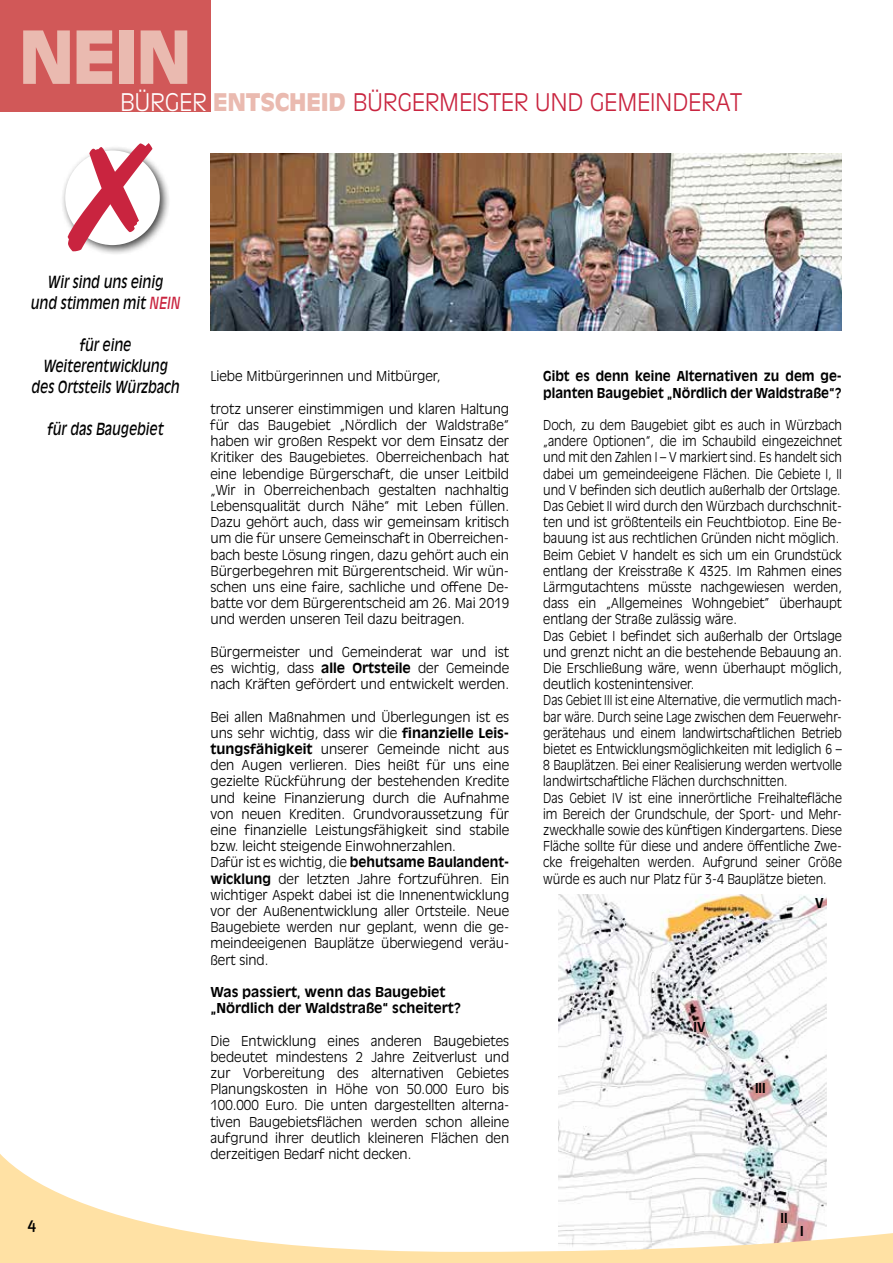
<style>
.page{position:relative;width:893px;height:1263px;background:#fff}
.page>*{position:absolute;margin:0;border:0;box-sizing:border-box;transform-origin:0 0}
.t1{font:900 72px "Antique Olive";color:#eabab0}
.t2{font:300 24px "Antique Olive";letter-spacing:-.01em;color:#c9243f}
.t3{font:italic 16.5px/21px "Antique Olive";color:#000;text-align:center;scale:.8 1}
.t4{font:500 16.5px "Meta Plus";color:#000}
.t5{font:300 13.5px/16.2px "Antique Olive";color:#000;text-align:justify}
.t6{font:300 13.5px/16.2px "Antique Olive";color:#000;scale:.91 1}
.t7{font:700 13.5px/16.2px "Antique Olive";color:#000;scale:.95 1}
.t8{font:700 13.5px/16.2px "Antique Olive";color:#000}
.s1{color:#fff}
.s2{font-weight:900;color:#eabab0}
.s3{color:#c9243f}
.s4{font-weight:700}
</style>
<div class="page">
<img style="left:559px;top:894px;width:268px;height:231px">
<svg style="left:0;top:1125px;width:893px;height:138px"></svg>
<div style="left:0;top:0;width:210px;height:111px;background:#d15858"></div>
<div style="left:60px;top:145px;width:111px;height:111px;background:#000;opacity:.75"></div>
<div style="left:65px;top:150px;width:95px;height:95px;background:#fff;border-radius:50%"></div>
<img style="left:210px;top:153px;width:632px;height:177px">
<svg style="left:68px;top:145px;width:85px;height:106px"></svg>
<h1 class="t1" style="left:19px;top:14px;width:175px">NEIN</h1>
<h2 class="t2" style="left:120px;top:88px;width:623px"><span class="s1">BÜRGER</span> <span class="s2">ENTSCHEID</span> BÜRGERMEISTER UND GEMEINDERAT</h2>
<p class="t3" style="left:30px;top:271px;width:189px">Wir sind uns einig<br>und stimmen mit <span class="s3">NEIN</span></p>
<p class="t3" style="left:31px;top:334px;width:187px">für eine<br>Weiterentwicklung des Ortsteils Würzbach</p>
<p class="t3" style="left:47px;top:418px;width:146px">für das Baugebiet</p>
<p class="t4" style="left:27px;top:1214px;width:10px">4</p>
<p class="t5" style="left:210px;top:368px;width:231px">Liebe Mitbürgerinnen und Mitbürger,</p>
<p class="t5" style="left:210px;top:400px;width:300px">trotz unserer einstimmigen und klaren Haltung für das Baugebiet „Nördlich der Waldstraße“ haben wir großen Respekt vor dem Einsatz der Kritiker des Baugebietes. Oberreichenbach hat eine lebendige Bürgerschaft, die unser Leitbild „Wir in Oberreichenbach gestalten nachhaltig Lebensqualität durch Nähe“ mit Leben füllen.<br>Dazu gehört auch, dass wir gemeinsam kritisch um die für unsere Gemeinschaft in Oberreichen&shy;bach beste Lösung ringen, dazu gehört auch ein Bürgerbegehren mit Bürgerentscheid. Wir wün&shy;schen uns eine faire, sachliche und offene De&shy;batte vor dem Bürgerentscheid am 26. Mai 2019 und werden unseren Teil dazu beitragen.</p>
<p class="t5" style="left:210px;top:643px;width:300px">Bürgermeister und Gemeinderat war und ist es wichtig, dass <span class="s4">alle Ortsteile</span> der Gemeinde nach Kräften gefördert und entwickelt werden.</p>
<p class="t5" style="left:210px;top:708px;width:300px;text-align:left">Bei allen Maßnahmen und Überlegungen ist es uns sehr wichtig, dass wir die <span class="s4">finanzielle Leis&shy;tungsfähigkeit</span> unserer Gemeinde nicht aus den Augen verlieren. Dies heißt für uns eine gezielte Rückführung der bestehenden Kredite und keine Finanzierung durch die Aufnahme von neuen Krediten. Grundvoraussetzung für eine finanzielle Leistungsfähigkeit sind stabile bzw. leicht steigende Einwohnerzahlen.<br>Dafür ist es wichtig, die <span class="s4">behutsame Baulandent&shy;wicklung</span> der letzten Jahre fortzuführen. Ein wichtiger Aspekt dabei ist die Innenentwicklung vor der Außenentwicklung aller Ortsteile. Neue Baugebiete werden nur geplant, wenn die ge&shy;meindeeigenen Bauplätze überwiegend veräu&shy;ßert sind.</p>
<p class="t8" style="left:210px;top:983px;width:252px">Was passiert, wenn das Baugebiet „Nördlich der Waldstraße“ scheitert?</p>
<p class="t5" style="left:210px;top:1032px;width:300px">Die Entwicklung eines anderen Baugebietes bedeutet mindestens 2 Jahre Zeitverlust und zur Vorbereitung des alternativen Gebietes Planungskosten in Höhe von 50.000 Euro bis 100.000 Euro. Die unten dargestellten alterna&shy;tiven Baugebietsflächen werden schon alleine aufgrund ihrer deutlich kleineren Flächen den derzeitigen Bedarf nicht decken.</p>
<p class="t7" style="left:543px;top:368px;width:316px">Gibt es denn keine Alternativen zu dem ge&shy;planten Baugebiet „Nördlich der Waldstraße“?</p>
<p class="t6" style="left:543px;top:416px;width:330px">Doch, zu dem Baugebiet gibt es auch in Würzbach „andere Optionen“, die im Schaubild eingezeichnet und mit den Zahlen I – V markiert sind. Es handelt sich dabei um gemeindeeigene Flächen. Die Gebiete I, II und V befinden sich deutlich außerhalb der Ortslage.<br>Das Gebiet II wird durch den Würzbach durchschnit&shy;ten und ist größtenteils ein Feuchtbiotop. Eine Be&shy;bauung ist aus rechtlichen Gründen nicht möglich.<br>Beim Gebiet V handelt es sich um ein Grundstück entlang der Kreisstraße K 4325. Im Rahmen eines Lärmgutachtens müsste nachgewiesen werden, dass ein „Allgemeines Wohngebiet” überhaupt entlang der Straße zulässig wäre.<br>Das Gebiet I befindet sich außerhalb der Ortslage und grenzt nicht an die bestehende Bebauung an.<br>Die Erschließung wäre, wenn überhaupt möglich, deutlich kostenintensiver.<br>Das Gebiet III ist eine Alternative, die vermutlich mach&shy;bar wäre. Durch seine Lage zwischen dem Feuerwehr&shy;gerätehaus und einem landwirtschaftlichen Betrieb bietet es Entwicklungsmöglichkeiten mit lediglich 6 – 8 Bauplätzen. Bei einer Realisierung werden wertvolle landwirtschaftliche Flächen durchschnitten.<br>Das Gebiet IV ist eine innerörtliche Freihaltefläche im Bereich der Grundschule, der Sport- und Mehr&shy;zweckhalle sowie des künftigen Kindergartens. Diese Fläche sollte für diese und andere öffentliche Zwe&shy;cke freigehalten werden. Aufgrund seiner Größe würde es auch nur Platz für 3-4 Bauplätze bieten.</p>
<p class="t7" style="left:693px;top:1018px;width:14px">IV</p>
<p class="t7" style="left:815px;top:894px;width:11px">V</p>
<p class="t7" style="left:755px;top:1079px;width:13px">III</p>
<p class="t7" style="left:780px;top:1209px;width:9px">II</p>
<p class="t7" style="left:800px;top:1222px;width:5px">I</p>
</div>
